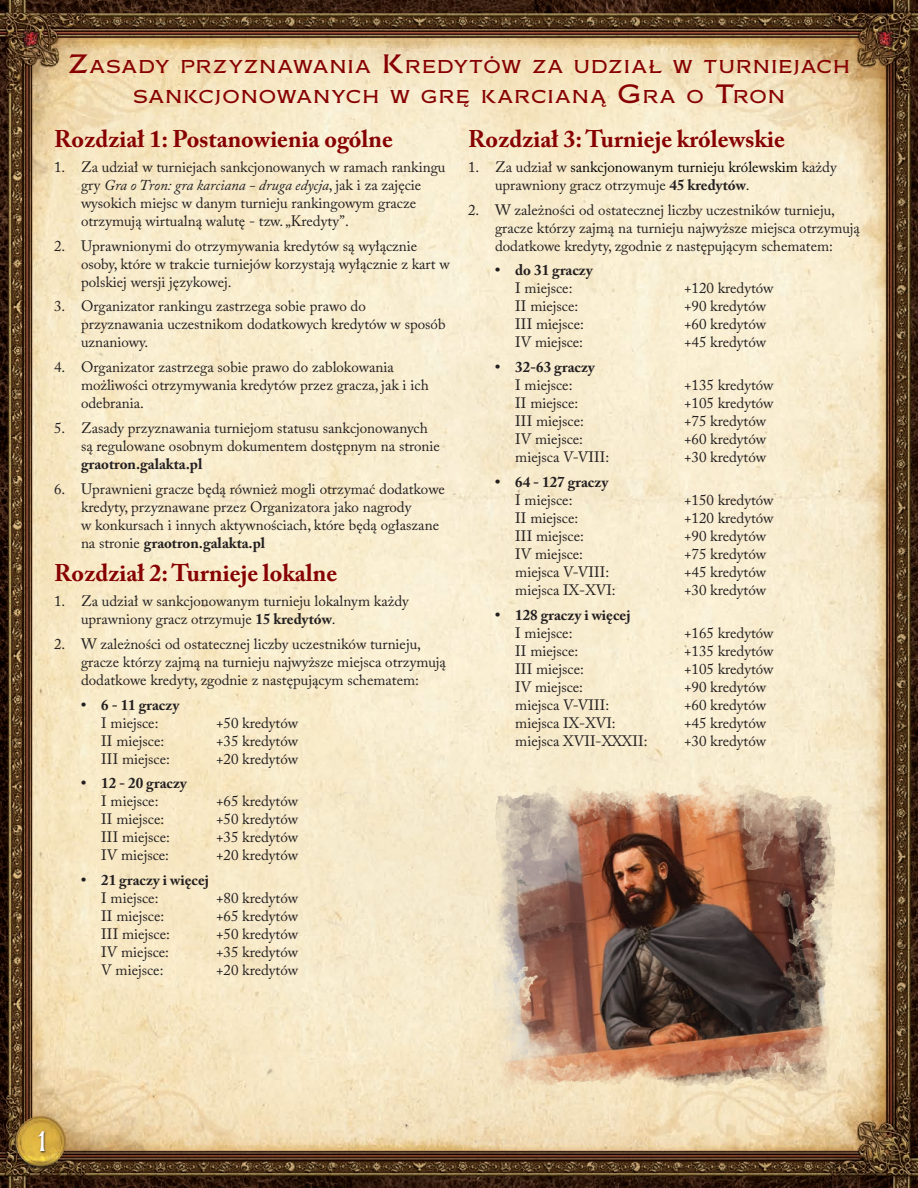
<style>
.page{position:relative;width:918px;height:1188px;background:#fff}
.page>*{position:absolute;margin:0;border:0;box-sizing:border-box;transform-origin:0 0}
.t1{font:27px "FM Bolyar Pro 500";color:#fff;scale:.85 1}
.Heading_2{font:700 24px "Adobe Caslon Pro";color:#870102}
.Heading_1_Span_Colum{font:17.85px/30px "FM Bolyar Pro 500";letter-spacing:-.005em;color:#870102;text-align:center}
.t2{font:15px/18px "Adobe Caslon Pro";color:#231f20}
.t3{font:700 15px/18px "Adobe Caslon Pro";color:#231f20;text-align:center}
.s1{font-size:25.5px}
.s2{font-style:italic}
.s3{font-weight:700}
.s4{font-weight:400}
.s5{color:#000}
</style>
<div class="page">
<img style="left:0;top:0;width:918px;height:1188px">
<div style="left:38px;top:1130px;width:10px;height:23px;background:#231f20;opacity:.75"></div>
<img style="left:468px;top:690px;width:390px;height:444px">
<p class="Heading_1_Span_Colum" style="left:67px;top:51px;width:785px"><span class="s1">Z</span>ASADY PRZYZNAWANIA <span class="s1">K</span>REDYTÓW ZA UDZIAŁ W TURNIEJACH<br>SANKCJONOWANYCH W GRĘ KARCIANĄ <span class="s1">G</span> RA O <span class="s1">T</span>RON</p>
<p class="Heading_2" style="left:54px;top:125px;width:340px">Rozdział 1: Postanowienia ogólne</p>
<p class="t2" style="left:81px;top:158px;width:366px;text-indent:-27px">1. Za udział w turniejach sankcjonowanych w ramach rankingu gry <span class="s2">Gra o Tron: gra karciana - druga edycja</span>, jak i za zajęcie wysokich miejsc w danym turnieju rankingowym gracze otrzymują wirtualną walutę - tzw. „Kredyty”.</p>
<p class="t2" style="left:81px;top:237px;width:370px;text-indent:-27px">2. Uprawnionymi do otrzymywania kredytów są wyłącznie osoby, które w trakcie turniejów korzystają wyłącznie z kart w polskiej wersji językowej.</p>
<p class="t2" style="left:81px;top:297px;width:366px;text-indent:-27px">3. Organizator rankingu zastrzega sobie prawo do przyznawania uczestnikom dodatkowych kredytów w sposób uznaniowy.</p>
<p class="t2" style="left:81px;top:358px;width:349px;text-indent:-27px">4. Organizator zastrzega sobie prawo do zablokowania możliwości otrzymywania kredytów przez gracza, jak i ich odebrania.</p>
<p class="t2" style="left:81px;top:419px;width:360px;text-indent:-27px">5. Zasady przyznawania turniejom statusu sankcjonowanych są regulowane osobnym dokumentem dostępnym na stronie <span class="s3">graotron.galakta.pl</span></p>
<p class="t2" style="left:81px;top:480px;width:365px;text-indent:-27px">6. Uprawnieni gracze będą również mogli otrzymać dodatkowe kredyty, przyznawane przez Organizatora jako nagrody<br>w konkursach i innych aktywnościach, które będą ogłaszane na stronie <span class="s3">graotron.galakta.pl</span></p>
<p class="Heading_2" style="left:54px;top:559px;width:285px">Rozdział 2: Turnieje lokalne</p>
<p class="t2" style="left:81px;top:592px;width:329px;text-indent:-27px">1. Za udział w sankcjonowanym turnieju lokalnym każdy uprawniony gracz otrzymuje <span class="s3">15 kredytów</span>.</p>
<p class="t2" style="left:81px;top:635px;width:367px;text-indent:-27px">2. W zależności od ostatecznej liczby uczestników turnieju, gracze którzy zajmą na turnieju najwyższe miejsca otrzymują dodatkowe kredyty, zgodnie z następującym schematem:</p>
<p class="t3" style="left:81px;top:696px;width:100px">• 6 - 11 graczy<br><span class="s4">I miejsce:</span></p>
<p class="t2" style="left:216px;top:714px;width:84px">+50 kredytów</p>
<p class="t2" style="left:101px;top:732px;width:64px">II miejsce:</p>
<p class="t2" style="left:216px;top:732px;width:84px">+35 kredytów</p>
<p class="t2" style="left:101px;top:750px;width:70px">III miejsce:</p>
<p class="t2" style="left:216px;top:750px;width:84px">+20 kredytów</p>
<p class="t3" style="left:81px;top:774px;width:107px">• 12 - 20 graczy<br><span class="s4">I miejsce:</span></p>
<p class="t2" style="left:216px;top:792px;width:84px">+65 kredytów</p>
<p class="t2" style="left:101px;top:810px;width:64px">II miejsce:</p>
<p class="t2" style="left:216px;top:810px;width:84px">+50 kredytów</p>
<p class="t2" style="left:101px;top:828px;width:70px">III miejsce:</p>
<p class="t2" style="left:216px;top:828px;width:84px">+35 kredytów</p>
<p class="t2" style="left:101px;top:846px;width:69px">IV miejsce:</p>
<p class="t2" style="left:216px;top:846px;width:84px">+20 kredytów</p>
<p class="t3" style="left:101px;top:871px;width:109px;text-align:left;text-indent:-20px">• 21 graczy i więcej<br><span class="s4">I miejsce:</span></p>
<p class="t2" style="left:216px;top:889px;width:84px">+80 kredytów</p>
<p class="t2" style="left:101px;top:907px;width:64px">II miejsce:</p>
<p class="t2" style="left:216px;top:907px;width:84px">+65 kredytów</p>
<p class="t2" style="left:101px;top:925px;width:70px">III miejsce:</p>
<p class="t2" style="left:216px;top:925px;width:84px">+50 kredytów</p>
<p class="t2" style="left:101px;top:943px;width:69px">IV miejsce:</p>
<p class="t2" style="left:216px;top:943px;width:84px">+35 kredytów</p>
<p class="t2" style="left:101px;top:961px;width:64px">V miejsce:</p>
<p class="t2" style="left:216px;top:961px;width:84px">+20 kredytów</p>
<p class="Heading_2" style="left:468px;top:125px;width:318px">Rozdział 3: Turnieje królewskie</p>
<p class="t2" style="left:495px;top:158px;width:343px;text-indent:-27px">1. Za udział w <span class="s5">sankcjonowanym turnieju królewskim</span> każdy uprawniony gracz otrzymuje <span class="s3">45 kredytów</span>.</p>
<p class="t2" style="left:495px;top:201px;width:367px;text-indent:-27px">2. W zależności od ostatecznej liczby uczestników turnieju, gracze którzy zajmą na turnieju najwyższe miejsca otrzymują dodatkowe kredyty, zgodnie z następującym schematem:</p>
<p class="t3" style="left:495px;top:261px;width:99px">• do 31 graczy<br><span class="s4">I miejsce:</span></p>
<p class="t2" style="left:684px;top:279px;width:91px">+120 kredytów</p>
<p class="t2" style="left:515px;top:297px;width:64px">II miejsce:</p>
<p class="t2" style="left:684px;top:297px;width:84px">+90 kredytów</p>
<p class="t2" style="left:515px;top:315px;width:70px">III miejsce:</p>
<p class="t2" style="left:684px;top:315px;width:84px">+60 kredytów</p>
<p class="t2" style="left:515px;top:333px;width:69px">IV miejsce:</p>
<p class="t2" style="left:684px;top:333px;width:84px">+45 kredytów</p>
<p class="t3" style="left:495px;top:358px;width:101px">• 32-63 graczy<br><span class="s4">I miejsce:</span></p>
<p class="t2" style="left:684px;top:376px;width:91px">+135 kredytów</p>
<p class="t2" style="left:515px;top:394px;width:64px">II miejsce:</p>
<p class="t2" style="left:684px;top:394px;width:91px">+105 kredytów</p>
<p class="t2" style="left:515px;top:412px;width:70px">III miejsce:</p>
<p class="t2" style="left:684px;top:412px;width:84px">+75 kredytów</p>
<p class="t2" style="left:515px;top:430px;width:69px">IV miejsce:</p>
<p class="t2" style="left:684px;top:430px;width:84px">+60 kredytów</p>
<p class="t2" style="left:515px;top:448px;width:96px">miejsca V-VIII:</p>
<p class="t2" style="left:684px;top:448px;width:84px">+30 kredytów</p>
<p class="t3" style="left:515px;top:473px;width:95px;text-align:left;text-indent:-20px">• 64 - 127 graczy<br><span class="s4">I miejsce:</span></p>
<p class="t2" style="left:684px;top:491px;width:91px">+150 kredytów</p>
<p class="t2" style="left:515px;top:509px;width:64px">II miejsce:</p>
<p class="t2" style="left:684px;top:509px;width:91px">+120 kredytów</p>
<p class="t2" style="left:515px;top:527px;width:70px">III miejsce:</p>
<p class="t2" style="left:684px;top:527px;width:84px">+90 kredytów</p>
<p class="t2" style="left:515px;top:545px;width:69px">IV miejsce:</p>
<p class="t2" style="left:684px;top:545px;width:84px">+75 kredytów</p>
<p class="t2" style="left:515px;top:563px;width:96px">miejsca V-VIII:</p>
<p class="t2" style="left:684px;top:563px;width:84px">+45 kredytów</p>
<p class="t2" style="left:515px;top:581px;width:102px">miejsca IX-XVI:</p>
<p class="t2" style="left:684px;top:581px;width:84px">+30 kredytów</p>
<p class="t3" style="left:515px;top:606px;width:117px;text-align:left;text-indent:-20px">• 128 graczy i więcej<br><span class="s4">I miejsce:</span></p>
<p class="t2" style="left:684px;top:624px;width:91px">+165 kredytów</p>
<p class="t2" style="left:515px;top:642px;width:64px">II miejsce:</p>
<p class="t2" style="left:684px;top:642px;width:91px">+135 kredytów</p>
<p class="t2" style="left:515px;top:660px;width:70px">III miejsce:</p>
<p class="t2" style="left:684px;top:660px;width:91px">+105 kredytów</p>
<p class="t2" style="left:515px;top:678px;width:69px">IV miejsce:</p>
<p class="t2" style="left:684px;top:678px;width:84px">+90 kredytów</p>
<p class="t2" style="left:515px;top:696px;width:96px">miejsca V-VIII:</p>
<p class="t2" style="left:684px;top:696px;width:84px">+60 kredytów</p>
<p class="t2" style="left:515px;top:714px;width:102px">miejsca IX-XVI:</p>
<p class="t2" style="left:684px;top:714px;width:84px">+45 kredytów</p>
<p class="t2" style="left:515px;top:732px;width:134px">miejsca XVII-XXXII:</p>
<p class="t2" style="left:684px;top:732px;width:84px">+30 kredytów</p>
<h1 class="t1" style="left:37px;top:1125px;width:13px">1</h1>
</div>
